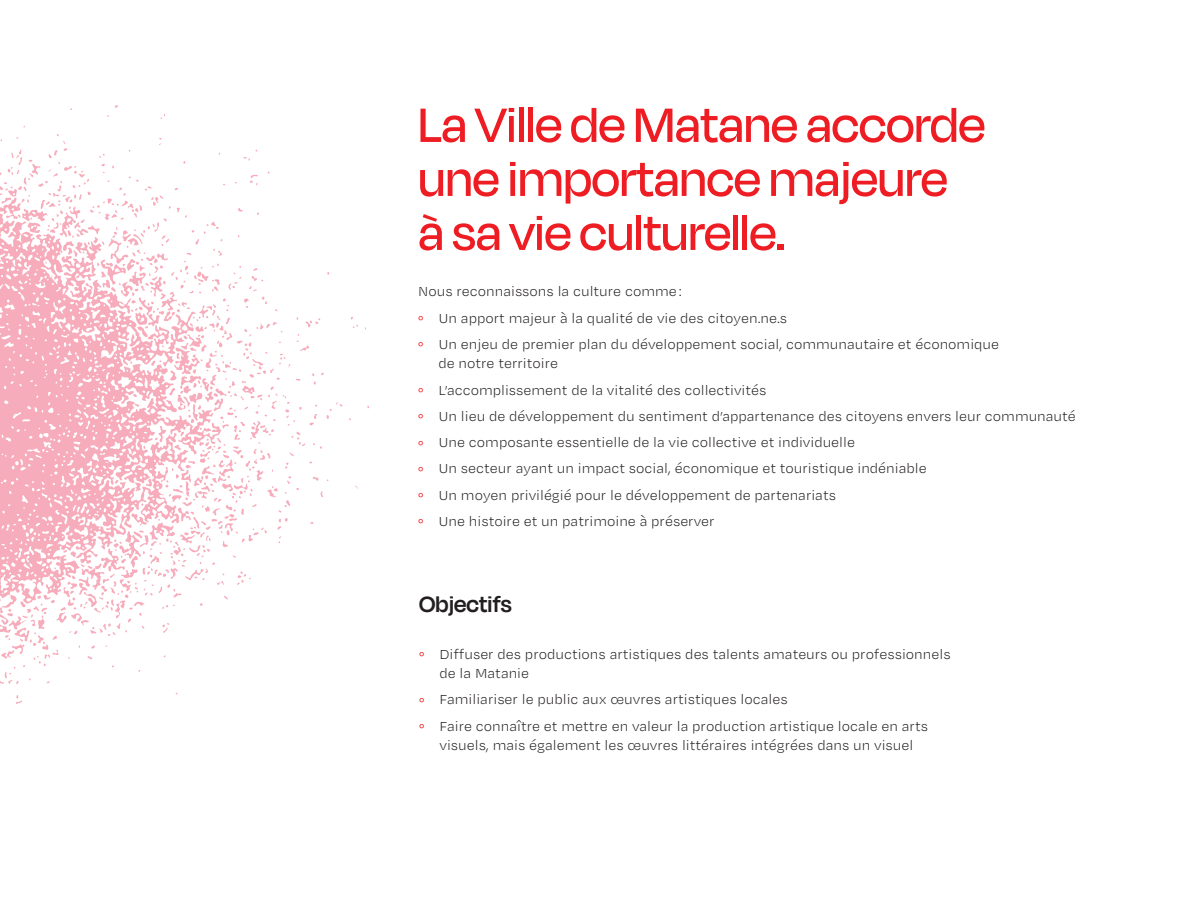
<style>
.page{position:relative;width:1188px;height:918px;background:#fff}
.page>*{position:absolute;margin:0;border:0;box-sizing:border-box;transform-origin:0 0}
.t1{font:500 55.5px/54px "Degular Display";color:#ee1d23}
.t2{font:600 25.5px "Degular Display";letter-spacing:.005em;color:#231f20}
.t3{font:300 15px/26.2px "Degular Text";color:#231f20}
.s1{font-size:18px;color:#ee1d23}
</style>
<div class="page">
<svg style="left:0;top:105px;width:369px;height:599px"></svg>
<h1 class="t1" style="left:418px;top:96px;width:568px">La Ville de Matane accorde une importance majeure à sa vie culturelle.</h1>
<p class="t3" style="left:418px;top:278px;width:583px">Nous reconnaissons la culture comme:<br><span class="s1">°</span> Un apport majeur à la qualité de vie des citoyen.ne.s<br><span class="s1">°</span> Un enjeu de premier plan du développement social, communautaire et économique</p>
<p class="t3" style="left:418px;top:350px;width:659px;text-indent:20px">de notre territoire<br><span class="s1">°</span> L’accomplissement de la vitalité des collectivités<br><span class="s1">°</span> Un lieu de développement du sentiment d’appartenance des citoyens envers leur communauté <span class="s1">°</span> Une composante essentielle de la vie collective et individuelle<br><span class="s1">°</span> Un secteur ayant un impact social, économique et touristique indéniable<br><span class="s1">°</span> Un moyen privilégié pour le développement de partenariats<br><span class="s1">°</span> Une histoire et un patrimoine à préserver</p>
<h2 class="t2" style="left:419px;top:590px;width:94px">Objectifs</h2>
<p class="t3" style="left:439px;top:644px;width:513px;line-height:19.5px;text-indent:-20px"><span class="s1">°</span> Diffuser des productions artistiques des talents amateurs ou professionnels de la Matanie</p>
<p class="t3" style="left:419px;top:686px;width:510px"><span class="s1">°</span> Familiariser le public aux œuvres artistiques locales<br><span class="s1">°</span> Faire connaître et mettre en valeur la production artistique locale en arts</p>
<p class="t3" style="left:439px;top:732px;width:475px">visuels, mais également les œuvres littéraires intégrées dans un visuel</p>
</div>
